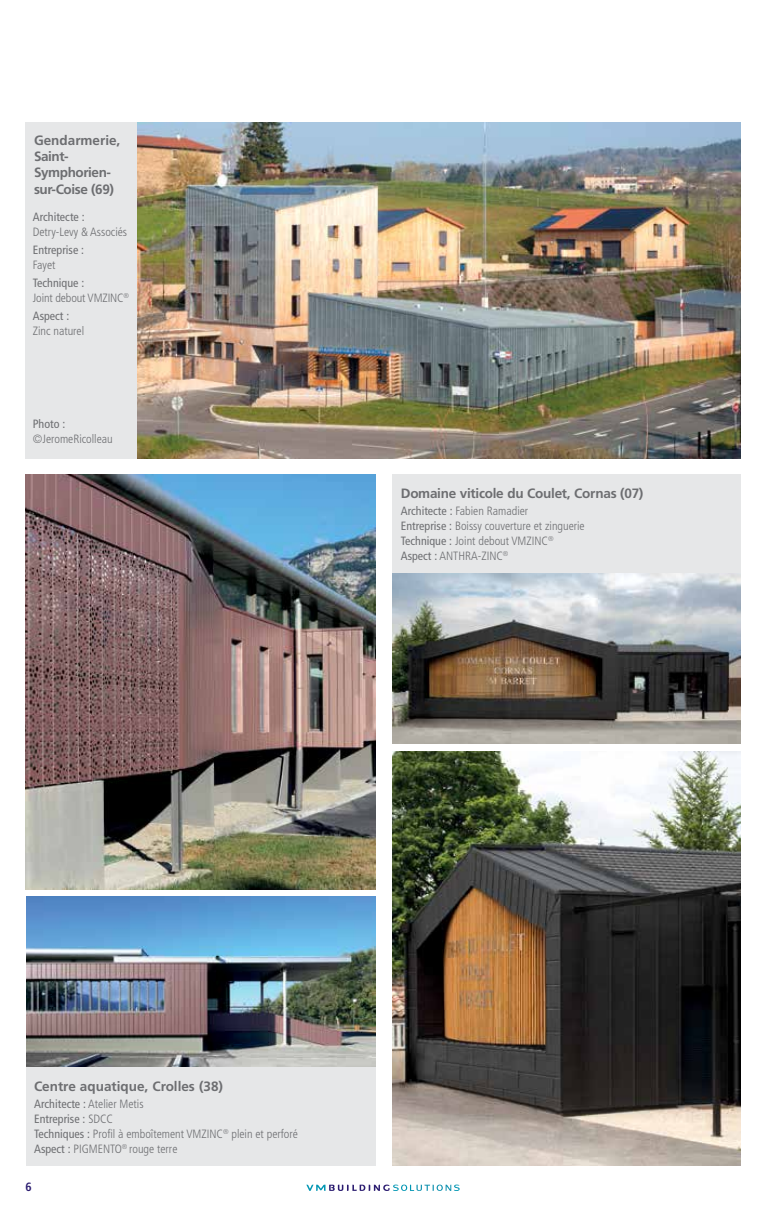
<style>
.page{position:relative;width:766px;height:1208px;background:#fff}
.page>*{position:absolute;margin:0;border:0;box-sizing:border-box;transform-origin:0 0}
.t1{font:700 13.5px/16.2px "Frutiger LT Pro";letter-spacing:-.02em;color:#6d6e71}
.t2{font:700 13.5px "Frutiger LT Pro";color:#6d6e71}
.t3{font:300 condensed 12px/15px "Frutiger LT Pro";color:#6d6e71}
.t4{font:condensed 12px "Frutiger LT Pro";color:#6d6e71}
.t5{font:700 condensed 12px "Frutiger LT Pro";color:#2b1c70}
.s1{font-weight:400}
</style>
<div class="page">
<svg style="left:306px;top:1184px;width:153px;height:7px"></svg>
<div style="left:26px;top:1067px;width:349px;height:98px;background:#e6e7e8"></div>
<div style="left:392px;top:475px;width:348px;height:98px;background:#e6e7e8"></div>
<img style="left:26px;top:896px;width:349px;height:170px">
<img style="left:26px;top:475px;width:349px;height:414px">
<img style="left:392px;top:752px;width:348px;height:413px">
<img style="left:392px;top:573px;width:348px;height:171px">
<div style="left:25px;top:122px;width:114px;height:337px;background:#e6e7e8"></div>
<img style="left:138px;top:122px;width:601px;height:337px">
<p class="t1" style="left:34px;top:132px;width:88px">Gendarmerie,<br>Saint-<br>Symphorien&shy;sur-Coise (69)</p>
<p class="t4" style="left:33px;top:210px;width:53px">Architecte :</p>
<p class="t3" style="left:33px;top:225px;width:96px">Detry-Levy &amp; Associés</p>
<p class="t4" style="left:33px;top:243px;width:53px">Entreprise :</p>
<p class="t3" style="left:33px;top:258px;width:24px">Fayet</p>
<p class="t3" style="left:33px;top:276px;width:98px"><span class="s1">Technique :<br></span>Joint debout VMZINC<sup>®</sup></p>
<p class="t4" style="left:33px;top:309px;width:38px">Aspect :</p>
<p class="t3" style="left:33px;top:324px;width:53px">Zinc naturel</p>
<p class="t4" style="left:33px;top:417px;width:34px">Photo :</p>
<p class="t3" style="left:33px;top:432px;width:81px">©JeromeRicolleau</p>
<p class="t1" style="left:401px;top:485px;width:244px">Domaine viticole du Coulet, Cornas (07)</p>
<p class="t3" style="left:401px;top:504px;width:185px"><span class="s1">Architecte :</span> Fabien Ramadier<br><span class="s1">Entreprise :</span> Boissy couverture et zinguerie<br><span class="s1">Technique :</span> Joint debout VMZINC<sup>®<br></sup><span class="s1">Aspect :</span> ANTHRA-ZINC<sup>®</sup></p>
<p class="t2" style="left:34px;top:1077px;width:190px">Centre aquatique, Crolles (38)</p>
<p class="t3" style="left:34px;top:1096px;width:265px"><span class="s1">Architecte :</span> Atelier Metis<br><span class="s1">Entreprise :</span> SDCC<br><span class="s1">Techniques :</span> Profil à emboîtement VMZINC<sup>®</sup> plein et perforé <span class="s1">Aspect :</span> PIGMENTO<sup>®</sup> rouge terre</p>
<p class="t5" style="left:26px;top:1179px;width:8px">6</p>
</div>
